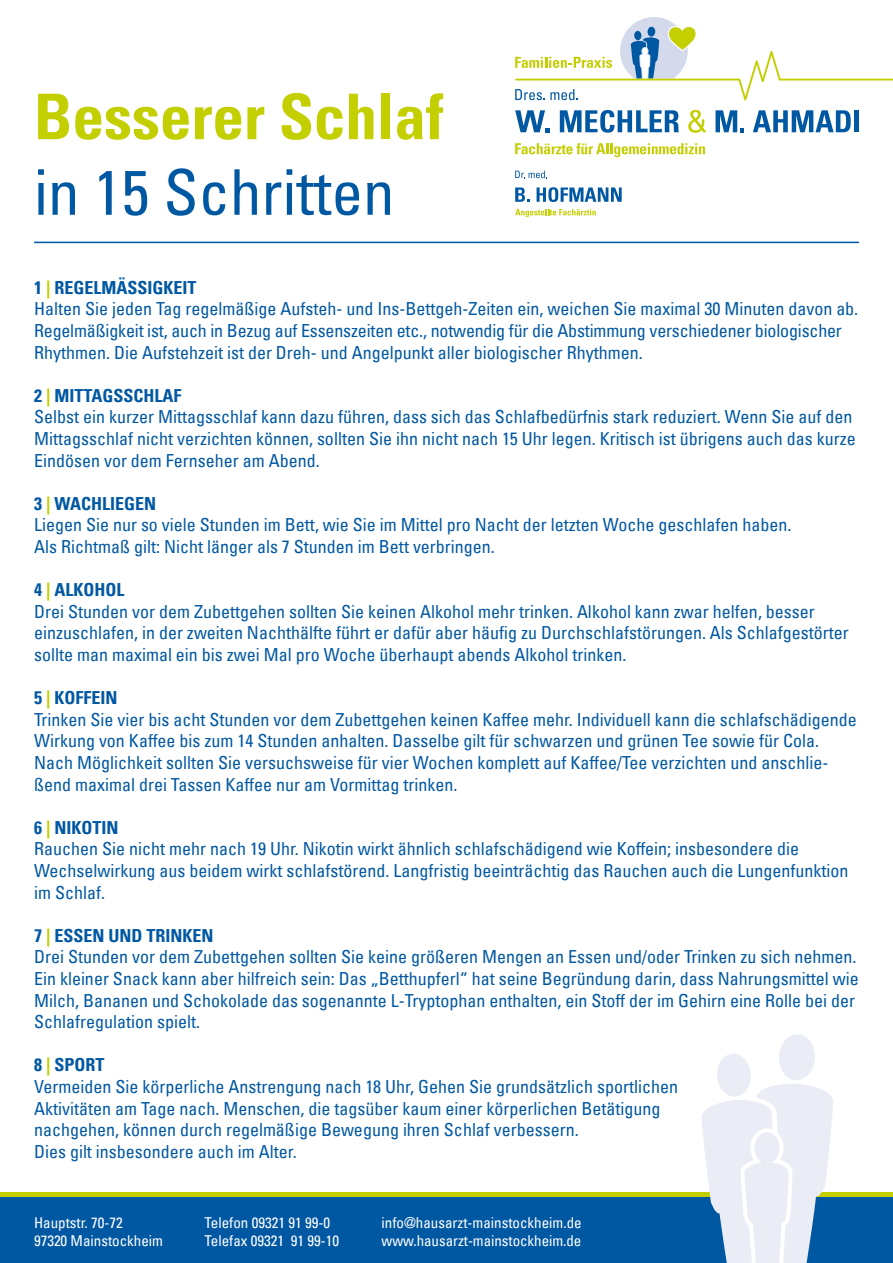
<style>
.page{position:relative;width:893px;height:1263px;background:#fff}
.page>*{position:absolute;margin:0;border:0;box-sizing:border-box;transform-origin:0 0}
.t1{font:63px "Univers Com 67 Bold Cond";color:#c3cf00}
.t2{font:condensed 63px "Univers Com 57";color:#0058a3}
.t3{font:condensed 18px/21.6px "Univers Com 57";color:#0058a3}
.t4{font:18px "Univers Com 67 Bold Cond";color:#0058a3}
.t5{font:condensed 15px/18px "Univers Com 57";color:#fff}
.s1{color:#c3cf00}
</style>
<div class="page">
<div style="left:801px;top:1193px;width:92px;height:70px;background:#0058a3"></div>
<hr style="left:801px;top:1193px;width:92px;height:4px;background:#c3cf00">
<div style="left:0;top:1193px;width:733px;height:70px;background:#0058a3"></div>
<hr style="left:0;top:1193px;width:733px;height:4px;background:#c3cf00">
<svg style="left:701px;top:1034px;width:132px;height:229px"></svg>
<svg style="left:515px;top:110px;width:34px;height:22px"></svg>
<svg style="left:560px;top:110px;width:119px;height:23px"></svg>
<svg style="left:688px;top:110px;width:18px;height:23px"></svg>
<svg style="left:715px;top:110px;width:29px;height:22px"></svg>
<svg style="left:753px;top:110px;width:98px;height:22px"></svg>
<div style="left:854px;top:110px;width:5px;height:22px;background:#0058a3"></div>
<svg style="left:515px;top:143px;width:190px;height:14px"></svg>
<svg style="left:515px;top:17px;width:378px;height:84px"></svg>
<svg style="left:515px;top:171px;width:32px;height:7px"></svg>
<svg style="left:515px;top:187px;width:15px;height:15px"></svg>
<svg style="left:537px;top:187px;width:85px;height:15px"></svg>
<svg style="left:515px;top:209px;width:81px;height:8px"></svg>
<hr style="left:34px;top:242px;width:825px;height:1px;background:#0058a3">
<h1 class="t1" style="left:34px;top:78px;width:411px">Besserer Schlaf</h1>
<h1 class="t2" style="left:34px;top:152px;width:362px">in 15 Schritten</h1>
<p class="t4" style="left:34px;top:276px;width:164px">1 <span class="s1">|</span> REGELMÄSSIGKEIT</p>
<p class="t3" style="left:34px;top:298px;width:826px">Halten Sie jeden Tag regelmäßige Aufsteh- und Ins-Bettgeh-Zeiten ein, weichen Sie maximal 30 Minuten davon ab.<br>Regelmäßigkeit ist, auch in Bezug auf Essenszeiten etc., notwendig für die Abstimmung verschiedener biologischer<br>Rhythmen. Die Aufstehzeit ist der Dreh- und Angelpunkt aller biologischer Rhythmen.</p>
<p class="t4" style="left:34px;top:384px;width:149px">2 <span class="s1">|</span> MITTAGSSCHLAF</p>
<p class="t3" style="left:34px;top:406px;width:823px">Selbst ein kurzer Mittagsschlaf kann dazu führen, dass sich das Schlafbedürfnis stark reduziert. Wenn Sie auf den<br>Mittagsschlaf nicht verzichten können, sollten Sie ihn nicht nach 15 Uhr legen. Kritisch ist übrigens auch das kurze<br>Eindösen vor dem Fernseher am Abend.</p>
<p class="t4" style="left:34px;top:492px;width:124px">3 <span class="s1">|</span> WACHLIEGEN</p>
<p class="t3" style="left:34px;top:514px;width:759px">Liegen Sie nur so viele Stunden im Bett, wie Sie im Mittel pro Nacht der letzten Woche geschlafen haben.<br>Als Richtmaß gilt: Nicht länger als 7 Stunden im Bett verbringen.</p>
<p class="t4" style="left:34px;top:579px;width:92px">4 <span class="s1">|</span> ALKOHOL</p>
<p class="t3" style="left:34px;top:600px;width:816px">Drei Stunden vor dem Zubettgehen sollten Sie keinen Alkohol mehr trinken. Alkohol kann zwar helfen, besser einzuschlafen, in der zweiten Nachthälfte führt er dafür aber häufig zu Durchschlafstörungen. Als Schlafgestörter sollte man maximal ein bis zwei Mal pro Woche überhaupt abends Alkohol trinken.</p>
<p class="t4" style="left:34px;top:687px;width:85px">5 <span class="s1">|</span> KOFFEIN</p>
<p class="t3" style="left:34px;top:708px;width:824px">Trinken Sie vier bis acht Stunden vor dem Zubettgehen keinen Kaffee mehr. Individuell kann die schlafschädigende Wirkung von Kaffee bis zum 14 Stunden anhalten. Dasselbe gilt für schwarzen und grünen Tee sowie für Cola.<br>Nach Möglichkeit sollten Sie versuchsweise für vier Wochen komplett auf Kaffee/Tee verzichten und anschlie&shy;ßend maximal drei Tassen Kaffee nur am Vormittag trinken.</p>
<p class="t4" style="left:34px;top:816px;width:86px">6 <span class="s1">|</span> NIKOTIN</p>
<p class="t3" style="left:34px;top:838px;width:816px">Rauchen Sie nicht mehr nach 19 Uhr. Nikotin wirkt ähnlich schlafschädigend wie Koffein; insbesondere die<br>Wechselwirkung aus beidem wirkt schlafstörend. Langfristig beeinträchtig das Rauchen auch die Lungenfunktion im Schlaf.</p>
<p class="t4" style="left:34px;top:924px;width:181px">7 <span class="s1">|</span> ESSEN UND TRINKEN</p>
<p class="t3" style="left:34px;top:946px;width:826px">Drei Stunden vor dem Zubettgehen sollten Sie keine größeren Mengen an Essen und/oder Trinken zu sich nehmen.<br>Ein kleiner Snack kann aber hilfreich sein: Das „Betthupferl“ hat seine Begründung darin, dass Nahrungsmittel wie Milch, Bananen und Schokolade das sogenannte L-Tryptophan enthalten, ein Stoff der im Gehirn eine Rolle bei der Schlafregulation spielt.</p>
<p class="t4" style="left:34px;top:1054px;width:72px">8 <span class="s1">|</span> SPORT</p>
<p class="t3" style="left:34px;top:1075px;width:645px">Vermeiden Sie körperliche Anstrengung nach 18 Uhr, Gehen Sie grundsätzlich sportlichen Aktivitäten am Tage nach. Menschen, die tagsüber kaum einer körperlichen Betätigung nachgehen, können durch regelmäßige Bewegung ihren Schlaf verbessern.<br>Dies gilt insbesondere auch im Alter.</p>
<p class="t5" style="left:34px;top:1213px;width:131px">Hauptstr. 70-72<br>97320 Mainstockheim</p>
<p class="t5" style="left:205px;top:1213px;width:136px">Telefon 09321 91 99-0<br>Telefax 09321 91 99-10</p>
<p class="t5" style="left:382px;top:1213px;width:202px">info@hausarzt-mainstockheim.de www.hausarzt-mainstockheim.de</p>
</div>
